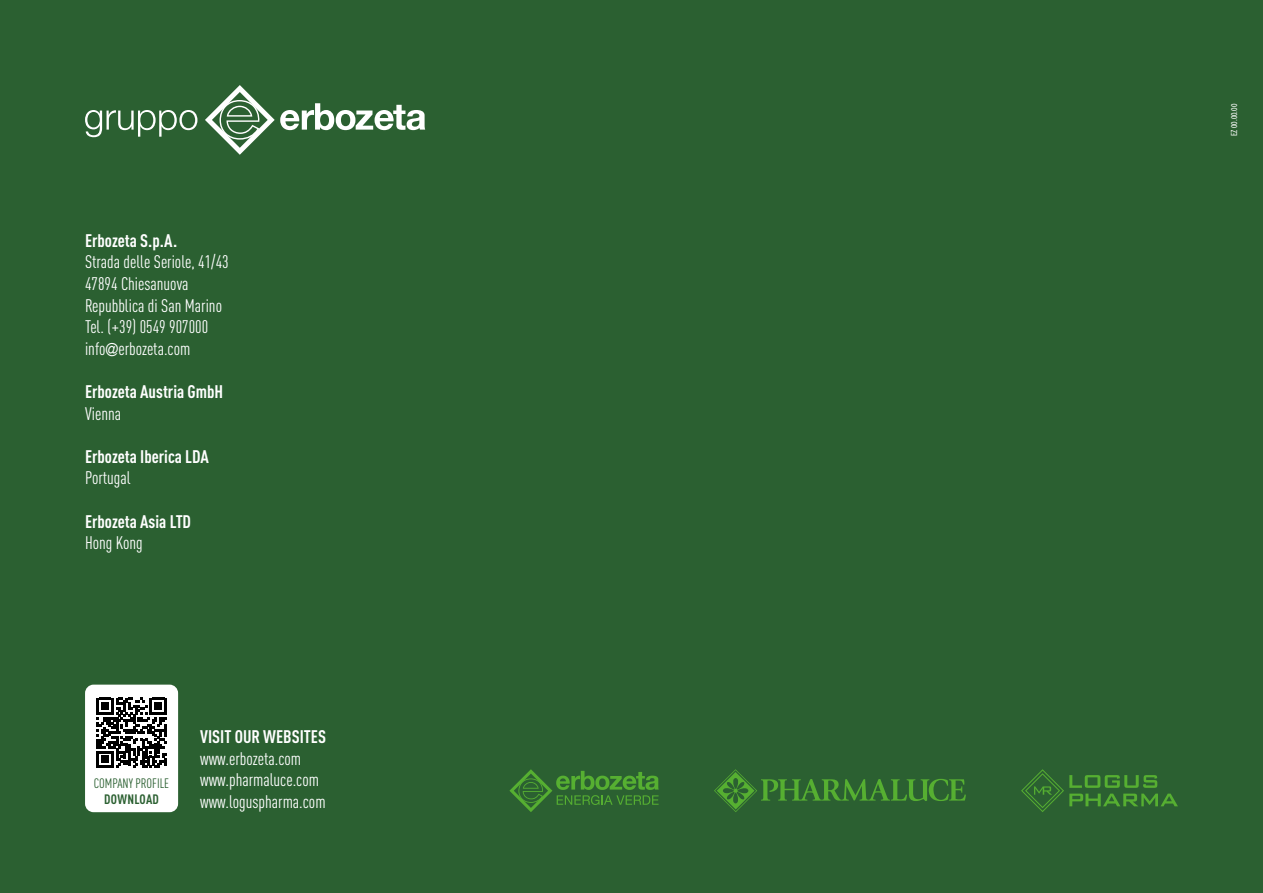
<style>
.page{position:relative;width:1263px;height:893px;background:#2b6031}
.page>*{position:absolute;margin:0;border:0;box-sizing:border-box;transform-origin:0 0}
.t1{font:condensed 18px/21.6px "DIN Pro";color:#fff}
.t2{font:700 condensed 18px "DIN Pro";color:#fff}
.t3{font:condensed 13.5px "DIN Pro";color:#2b6031}
.t4{font:700 condensed 13.5px "DIN Pro";letter-spacing:.02em;color:#2b6031}
.t5{font:condensed 9px "Myriad Pro";color:#fff}
.s1{font-family:"Helvetica Neue LT Std"}
</style>
<div class="page">
<svg style="left:85px;top:110px;width:112px;height:27px"></svg>
<svg style="left:205px;top:85px;width:220px;height:70px"></svg>
<div style="left:85px;top:685px;width:93px;height:127px;background:#fff;border-radius:9px"></div>
<svg style="left:96px;top:698px;width:71px;height:70px"></svg>
<svg style="left:714px;top:769px;width:252px;height:43px"></svg>
<svg style="left:1021px;top:769px;width:157px;height:43px"></svg>
<svg style="left:509px;top:769px;width:150px;height:43px"></svg>
<p class="t2" style="left:85px;top:227px;width:94px">Erbozeta S.p.A.</p>
<p class="t1" style="left:85px;top:250px;width:145px">Strada delle Seriole, 41/43<br>47894 Chiesanuova<br>Repubblica di San Marino<br>Tel. (+39) 0549 907000 info<span class="s1">@</span>erbozeta.com</p>
<p class="t2" style="left:85px;top:378px;width:139px">Erbozeta Austria GmbH</p>
<p class="t1" style="left:85px;top:401px;width:38px">Vienna</p>
<p class="t2" style="left:85px;top:443px;width:125px">Erbozeta Iberica LDA</p>
<p class="t1" style="left:85px;top:466px;width:47px">Portugal</p>
<p class="t2" style="left:85px;top:507px;width:108px">Erbozeta Asia LTD</p>
<p class="t1" style="left:85px;top:531px;width:59px">Hong Kong</p>
<p class="t3" style="left:94px;top:773px;width:77px">COMPANY PROFILE</p>
<p class="t4" style="left:104px;top:789px;width:56px">DOWNLOAD</p>
<p class="t2" style="left:200px;top:723px;width:127px">VISIT OUR WEBSITES</p>
<p class="t1" style="left:200px;top:746px;width:127px">www.erbozeta.com www.pharmaluce.com www.loguspharma.com</p>
<p class="t5" style="left:1229px;top:136px;width:34px;rotate:-90deg">EZ 00.00.00</p>
</div>
